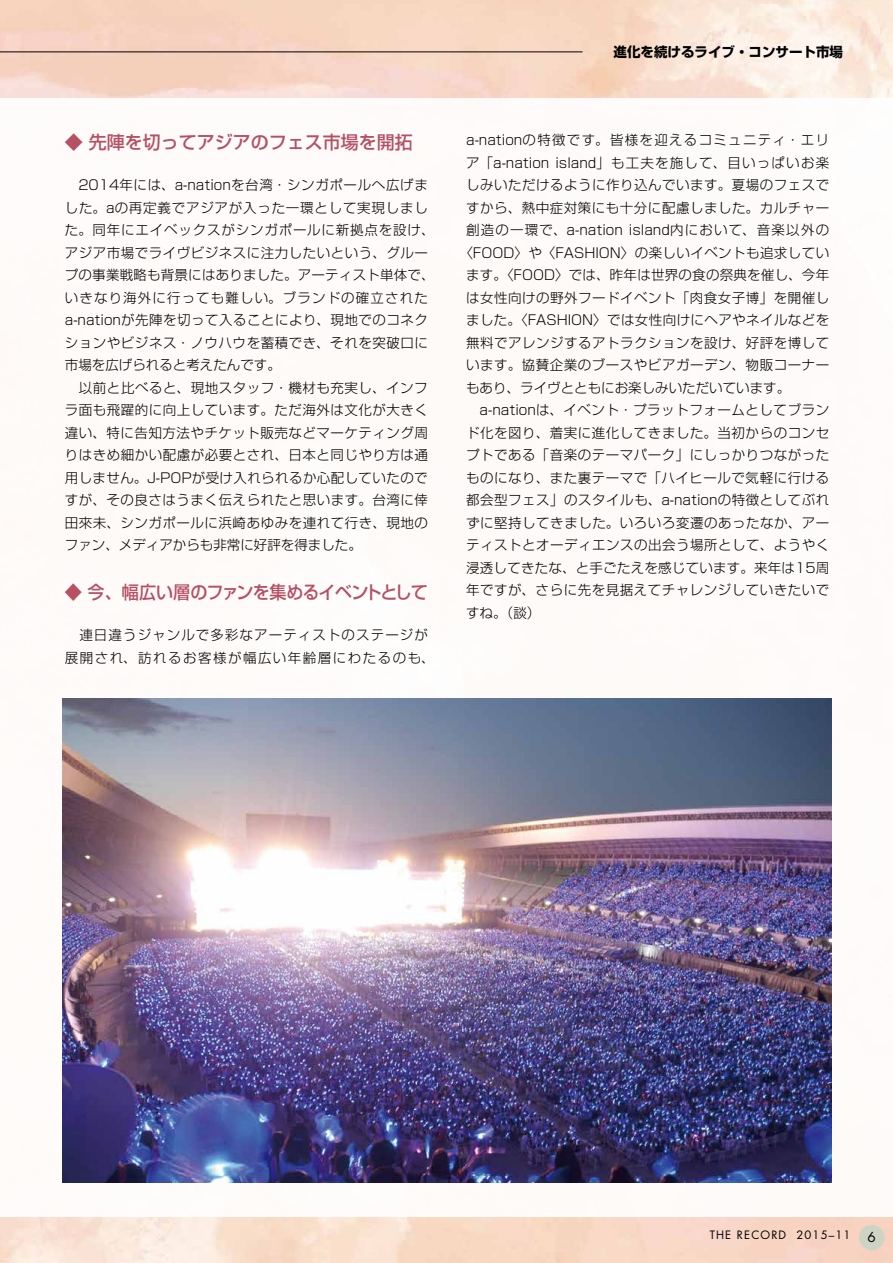
<style>
.page{position:relative;width:893px;height:1263px;background:#fff}
.page>*{position:absolute;margin:0;border:0;box-sizing:border-box;transform-origin:0 0}
.t1{font:500 18px "Shin Go Pr 6";letter-spacing:-.05em;color:#b65063;scale:.95 1}
.t2{font:500 18px "Shin Go Pr 6";color:#b65063}
.t3{font:300 13.5px/22.5px "Shin Go Pr 6";letter-spacing:.035em;color:#000}
.t4{font:300 13.5px "Shin Go Pr 6";letter-spacing:.09em;color:#000}
.t5{font:300 13.5px/22.5px "Shin Go Pr 6";letter-spacing:.08em;color:#000}
.t6{font:300 13.5px "Shin Go Pr 6";letter-spacing:.095em;color:#000}
.t7{font:300 13.5px "Shin Go Pr 6";color:#000}
.t8{font:700 13.5px "Shin Go Pr 6";color:#000}
.t9{font:13.5px "Futura";color:#000}
.t10{font:11.25px "Futura";letter-spacing:.1em;color:#000}
</style>
<div class="page">
<div style="left:859px;top:1225px;width:25px;height:25px;background:#cfd3c3;border-radius:50%"></div>
<hr style="left:0;top:51px;width:583px;height:1px;background:#000">
<img style="left:62px;top:699px;width:769px;height:484px">
<h1 class="t2" style="left:65px;top:127px;width:349px">◆ 先陣を切ってアジアのフェス市場を開拓</h1>
<p class="t3" style="left:65px;top:172px;width:371px">　2014年には、a-nationを台湾・シンガポールへ広げました。aの再定義でアジアが入った一環として実現しました。同年にエイベックスがシンガポールに新拠点を設け、アジア市場でライヴビジネスに注力したいという、グループの事業戦略も背景にはありました。アーティスト単体で、いきなり海外に行っても難しい。ブランドの確立されたa-nationが先陣を切って入ることにより、現地でのコネクションやビジネス・ノウハウを蓄積でき、それを突破口に市場を広げられると考えたんです。<br>　以前と比べると、現地スタッフ・機材も充実し、インフラ面も飛躍的に向上しています。ただ海外は文化が大きく違い、特に告知方法やチケット販売などマーケティング周りはきめ細かい配慮が必要とされ、日本と同じやり方は通用しません。J-POPが受け入れられるか心配していたのですが、その良さはうまく伝えられたと思います。台湾に倖田來未、シンガポールに浜崎あゆみを連れて行き、現地のファン、メディアからも非常に好評を得ました。</p>
<h1 class="t1" style="left:65px;top:577px;width:384px">◆ 今、幅広い層のファンを集めるイベントとして</h1>
<p class="t5" style="left:65px;top:622px;width:371px">　連日違うジャンルで多彩なアーティストのステージが展開され、訪れるお客様が幅広い年齢層にわたるのも、</p>
<p class="t8" style="left:613px;top:41px;width:231px">進化を続けるライブ・コンサート市場</p>
<p class="t6" style="left:466px;top:129px;width:365px">a-nationの特徴です。皆様を迎えるコミュニティ・エリ</p>
<p class="t4" style="left:466px;top:151px;width:365px">ア「a-nation island」も工夫を施して、目いっぱいお楽</p>
<p class="t3" style="left:466px;top:172px;width:364px">しみいただけるように作り込んでいます。夏場のフェスで</p>
<p class="t3" style="left:466px;top:195px;width:365px">すから、熱中症対策にも十分に配慮しました。カルチャー</p>
<p class="t4" style="left:466px;top:219px;width:365px">創造の一環で、a-nation island内において、音楽以外の</p>
<p class="t3" style="left:459px;top:240px;width:371px">〈FOOD〉や〈FASHION〉の楽しいイベントも追求してい</p>
<p class="t3" style="left:466px;top:262px;width:365px">ます。〈FOOD〉では、昨年は世界の食の祭典を催し、今年</p>
<p class="t3" style="left:466px;top:285px;width:364px">は女性向けの野外フードイベント「肉食女子博」を開催し</p>
<p class="t3" style="left:466px;top:307px;width:365px">ました。〈FASHION〉では女性向けにヘアやネイルなどを</p>
<p class="t3" style="left:466px;top:330px;width:364px">無料でアレンジするアトラクションを設け、好評を博して</p>
<p class="t3" style="left:466px;top:352px;width:365px">います。協賛企業のブースやビアガーデン、物販コーナー</p>
<p class="t7" style="left:466px;top:376px;width:325px">もあり、ライヴとともにお楽しみいただいています。</p>
<p class="t3" style="left:466px;top:398px;width:365px">　a-nationは、イベント・プラットフォームとしてブラン</p>
<p class="t3" style="left:466px;top:420px;width:365px">ド化を図り、着実に進化してきました。当初からのコンセ</p>
<p class="t3" style="left:466px;top:443px;width:364px">プトである「音楽のテーマパーク」にしっかりつながった</p>
<p class="t3" style="left:466px;top:465px;width:365px">ものになり、また裏テーマで「ハイヒールで気軽に行ける</p>
<p class="t3" style="left:466px;top:488px;width:365px">都会型フェス」のスタイルも、a-nationの特徴としてぶれ</p>
<p class="t3" style="left:466px;top:510px;width:365px">ずに堅持してきました。いろいろ変遷のあったなか、アー</p>
<p class="t3" style="left:466px;top:533px;width:364px">ティストとオーディエンスの出会う場所として、ようやく</p>
<p class="t3" style="left:466px;top:555px;width:365px">浸透してきたな、と手ごたえを感じています。来年は15周</p>
<p class="t3" style="left:466px;top:578px;width:364px">年ですが、さらに先を見据えてチャレンジしていきたいで</p>
<p class="t3" style="left:466px;top:600px;width:76px">すね。（談）</p>
<p class="t10" style="left:710px;top:1227px;width:142px">THE RECORD 2015–11</p>
<p class="t9" style="left:867px;top:1228px;width:10px">6</p>
</div>
